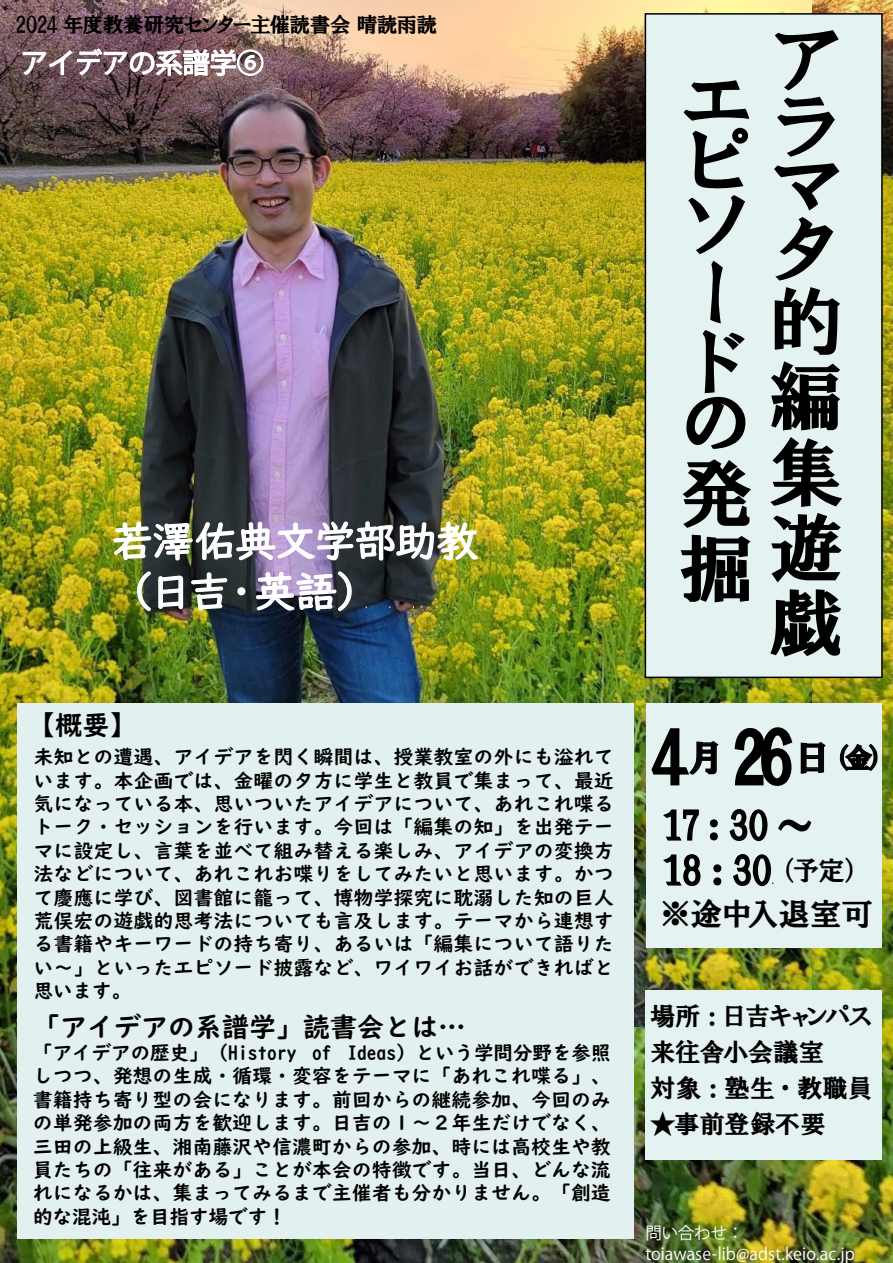
<style>
.page{position:relative;width:893px;height:1263px;background:#fff}
.page>*{position:absolute;margin:0;border:0;box-sizing:border-box;transform-origin:0 0}
.t1{font:75px/65.7px "HGP Soei Presence EB";color:#000;text-align:justify}
.t2{font:66px "HGP Soei Presence EB";color:#000}
.t3{font:42px/50.4px "UD Digi Kyokasho NP R";letter-spacing:-.03em;color:#fff}
.t4{font:36px/45px "HGP Soei Presence EB";letter-spacing:-.065em;color:#000}
.t5{font:31.5px "HGP Soei Presence EB";letter-spacing:-.005em;color:#000}
.t6{font:27px "UD Digi Kyokasho N B";color:#000}
.t7{font:27px "Koz Go Pr 6 N";color:#fff}
.t8{font:25.5px/36px "HGP Soei Presence EB";letter-spacing:-.02em;color:#000}
.t9{font:21px "HGP Soei Presence EB";letter-spacing:-.055em;color:#000}
.t10{font:19.5px/23.4px "UD Digi Kyokasho N B";letter-spacing:.02em;color:#000;text-align:justify}
.t11{font:16.8px/21px "Koz Go Pr 6 N";color:#fff}
.s1{font-size:27px}
</style>
<div class="page">
<img style="left:0;top:0;width:893px;height:1263px">
<img style="left:0;top:0;width:812px;height:1027px">
<div style="left:17px;top:704px;width:616px;height:535px;background:#e3f0f0"></div>
<div style="left:645px;top:13px;width:238px;height:665px;background:#e4f2f2;border:2px solid #000"></div>
<div style="left:646px;top:704px;width:236px;height:244px;background:#e4f2f2"></div>
<img style="left:112px;top:413px;width:367px;height:199px">
<svg style="left:651px;top:728px;width:68px;height:58px"></svg>
<svg style="left:734px;top:727px;width:59px;height:59px"></svg>
<svg style="left:800px;top:742px;width:26px;height:32px"></svg>
<svg style="left:839px;top:743px;width:39px;height:29px"></svg>
<svg style="left:663px;top:809px;width:36px;height:32px"></svg>
<svg style="left:709px;top:819px;width:9px;height:22px"></svg>
<svg style="left:729px;top:809px;width:38px;height:33px"></svg>
<svg style="left:778px;top:819px;width:34px;height:13px"></svg>
<svg style="left:663px;top:854px;width:38px;height:32px"></svg>
<svg style="left:713px;top:864px;width:9px;height:22px"></svg>
<svg style="left:733px;top:854px;width:40px;height:33px"></svg>
<div style="left:645px;top:990px;width:237px;height:170px;background:#e4f2f2"></div>
<svg style="left:21px;top:47px;width:243px;height:30px"></svg>
<p class="t9" style="left:15px;top:14px;width:424px">2024 年度教養研究センター主催読書会　晴読雨読</p>
<h3 class="t7" style="left:21px;top:48px;width:245px">アイデアの系譜学⑥</h3>
<h3 class="t3" style="left:111px;top:516px;width:369px">若澤佑典文学部助教（日吉・英語）　　　　</h3>
<h3 class="t6" style="left:29px;top:709px;width:109px">【概要】</h3>
<p class="t10" style="left:34px;top:745px;width:581px">未知との遭遇、アイデアを閃く瞬間は、授業教室の外にも溢れています。本企画では、金曜の夕方に学生と教員で集まって、最近気になっている本、思いついたアイデアについて、あれこれ喋るトーク・セッションを行います。今回は「編集の知」を出発テーマに設定し、言葉を並べて組み替える楽しみ、アイデアの変換方法などについて、あれこれお喋りをしてみたいと思います。かつて慶應に学び、図書館に籠って、博物学探究に耽溺した知の巨人荒俣宏の遊戯的思考法についても言及します。テーマから連想する書籍やキーワードの持ち寄り、あるいは「編集について語りたい～」といったエピソード披露など、ワイワイお話ができればと思います。</p>
<h3 class="t6" style="left:33px;top:1010px;width:434px">「アイデアの系譜学」読書会とは…</h3>
<p class="t10" style="left:33px;top:1041px;width:579px">「アイデアの歴史」（History of Ideas）という学問分野を参照しつつ、発想の生成・循環・変容をテーマに「あれこれ喋る」、書籍持ち寄り型の会になります。前回からの継続参加、今回のみの単発参加の両方を歓迎します。日吉の１～２年生だけでなく、三田の上級生、湘南藤沢や信濃町からの参加、時には高校生や教員たちの「往来がある」ことが本会の特徴です。当日、どんな流れになるかは、集まってみるまで主催者も分かりません。「創造的な混沌」を目指す場です！</p>
<h1 class="t1" style="left:679px;top:82px;width:72px">エ</h1>
<h1 class="t1" style="left:679px;top:131px;width:74px;text-align:left">ピソードの発</h1>
<h1 class="t1" style="left:679px;top:535px;width:73px">掘</h1>
<h1 class="t1" style="left:769px;top:31px;width:72px;line-height:66.6px">アラマ</h1>
<h1 class="t1" style="left:769px;top:214px;width:75px;line-height:74.4px">タ的編集遊戯</h1>
<h2 class="t2" style="left:651px;top:724px;width:232px">4<sup>月</sup> 26<sup>日</sup><sup>（金）</sup></h2>
<h3 class="t4" style="left:660px;top:803px;width:200px">１7：30 ～<br>１8 ： 30　<span class="s1">（予定）</span></h3>
<h3 class="t5" style="left:660px;top:897px;width:215px">※途中入退室可</h3>
<h3 class="t8" style="left:650px;top:997px;width:241px">場所：日吉キャンパス来往舎小会議室<br>対象：塾生・教職員　</h3>
<h3 class="t8" style="left:650px;top:1105px;width:177px">★事前登録不要</h3>
<p class="t11" style="left:645px;top:1222px;width:211px">問い合わせ：toiawase-lib@adst.keio.ac.jp</p>
</div>
